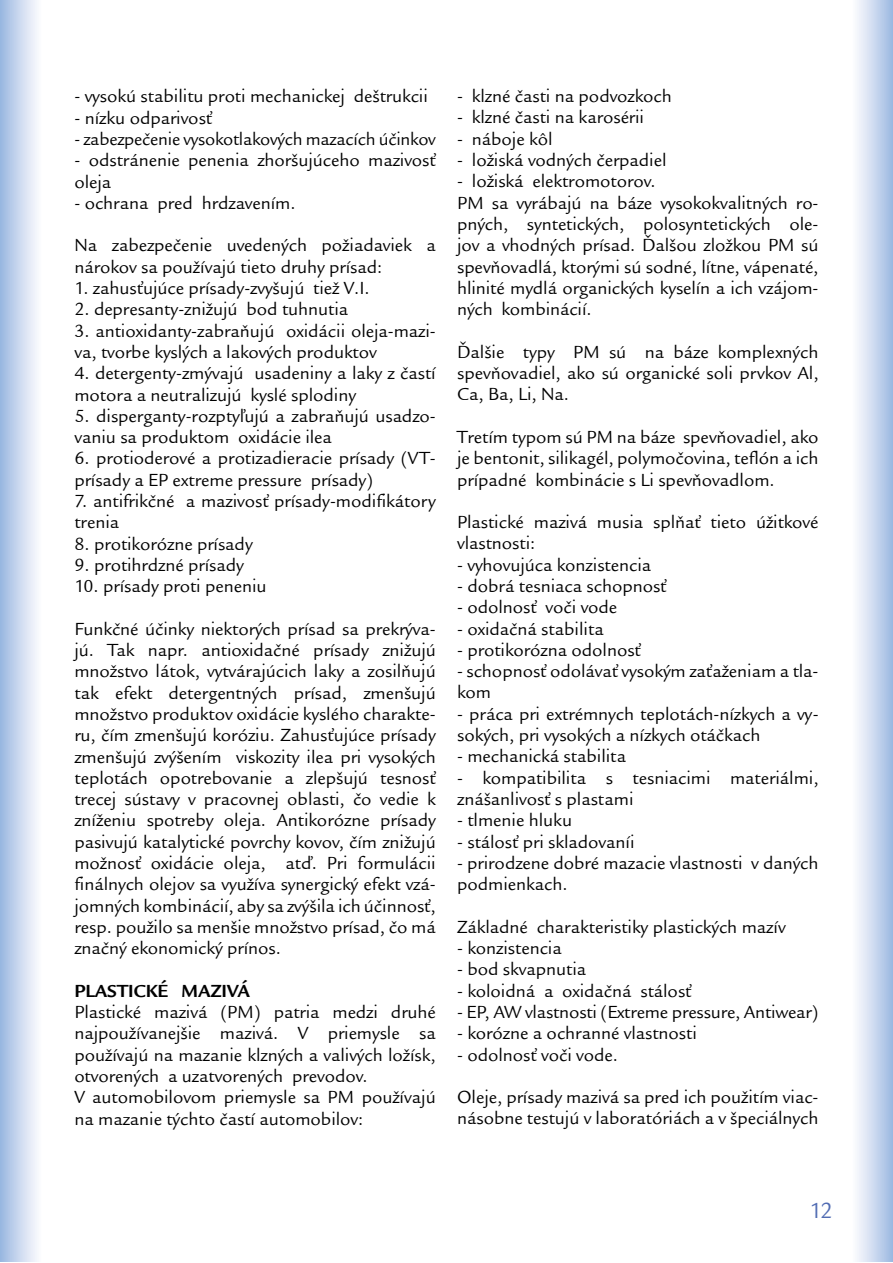
<style>
.page{position:relative;width:893px;height:1263px;background:#fff}
.page>*{position:absolute;margin:0;border:0;box-sizing:border-box;transform-origin:0 0}
.t1{font:22.5px "Legacy Sans Itc TEE";color:#516cb3}
.t2{font:18px/21.3px "Legacy Sans Itc TEE";letter-spacing:-.005em;color:#000}
.t3{font:700 18px "Legacy Sans Itc TEE";letter-spacing:-.005em;color:#000}
</style>
<div class="page">
<div style="left:0;top:0;width:41px;height:1261px;background:linear-gradient(to right,#9bb8e1,#fffdff)"></div>
<div style="left:852px;top:0;width:41px;height:1261px;background:linear-gradient(to right,#fff,#9eb9e2)"></div>
<p class="t2" style="left:74px;top:86px;width:355px">- vysokú stabilitu proti mechanickej deštrukcii</p>
<p class="t2" style="left:74px;top:107px;width:139px">- nízku odparivosť</p>
<p class="t2" style="left:74px;top:129px;width:363px">- zabezpečenie vysokotlakových mazacích účinkov</p>
<p class="t2" style="left:74px;top:150px;width:363px">- odstránenie penenia zhoršujúceho mazivosť oleja</p>
<p class="t2" style="left:74px;top:192px;width:223px">- ochrana pred hrdzavením.</p>
<p class="t2" style="left:74px;top:235px;width:363px">Na zabezpečenie uvedených požiadaviek a nárokov sa používajú tieto druhy prísad:</p>
<p class="t2" style="left:74px;top:278px;width:297px">1. zahusťujúce prísady-zvyšujú tiež V.I.</p>
<p class="t2" style="left:74px;top:299px;width:275px">2. depresanty-znižujú bod tuhnutia</p>
<p class="t2" style="left:74px;top:320px;width:363px">3. antioxidanty-zabraňujú oxidácii oleja-mazi&shy;va, tvorbe kyslých a lakových produktov</p>
<p class="t2" style="left:74px;top:363px;width:363px">4. detergenty-zmývajú usadeniny a laky z častí motora a neutralizujú kyslé splodiny</p>
<p class="t2" style="left:74px;top:405px;width:363px">5. disperganty-rozptyľujú a zabraňujú usadzo&shy;vaniu sa produktom oxidácie ilea</p>
<p class="t2" style="left:74px;top:448px;width:363px">6. protioderové a protizadieracie prísady (VT&shy;prísady a EP extreme pressure prísady)</p>
<p class="t2" style="left:74px;top:491px;width:363px">7. antifrikčné a mazivosť prísady-modifikátory trenia</p>
<p class="t2" style="left:74px;top:533px;width:180px">8. protikorózne prísady</p>
<p class="t2" style="left:74px;top:554px;width:171px">9. protihrdzné prísady</p>
<p class="t2" style="left:74px;top:576px;width:194px">10. prísady proti peneniu</p>
<p class="t2" style="left:74px;top:618px;width:363px;text-align:justify">Funkčné účinky niektorých prísad sa prekrýva&shy;jú. Tak napr. antioxidačné prísady znižujú množstvo látok, vytvárajúcich laky a zosilňujú tak efekt detergentných prísad, zmenšujú množstvo produktov oxidácie kyslého charakte&shy;ru, čím zmenšujú koróziu. Zahusťujúce prísady zmenšujú zvýšením viskozity ilea pri vysokých teplotách opotrebovanie a zlepšujú tesnosť trecej sústavy v pracovnej oblasti, čo vedie k zníženiu spotreby oleja. Antikorózne prísady pasivujú katalytické povrchy kovov, čím znižujú možnosť oxidácie oleja, atď. Pri formulácii finálnych olejov sa využíva synergický efekt vzá&shy;jomných kombinácií, aby sa zvýšila ich účinnosť, resp. použilo sa menšie množstvo prísad, čo má značný ekonomický prínos.</p>
<p class="t3" style="left:74px;top:980px;width:177px">PLASTICKÉ MAZIVÁ</p>
<p class="t2" style="left:74px;top:1002px;width:363px">Plastické mazivá (PM) patria medzi druhé najpoužívanejšie mazivá. V priemysle sa používajú na mazanie klzných a valivých ložísk, otvorených a uzatvorených prevodov.<br>V automobilovom priemysle sa PM používajú na mazanie týchto častí automobilov:</p>
<p class="t2" style="left:457px;top:86px;width:216px">- klzné časti na podvozkoch</p>
<p class="t2" style="left:457px;top:107px;width:188px">- klzné časti na karosérii</p>
<p class="t2" style="left:457px;top:128px;width:97px">- náboje kôl</p>
<p class="t2" style="left:457px;top:150px;width:211px">- ložiská vodných čerpadiel</p>
<p class="t2" style="left:457px;top:171px;width:363px">- ložiská elektromotorov.<br>PM sa vyrábajú na báze vysokokvalitných ro&shy;pných, syntetických, polosyntetických ole&shy;jov a vhodných prísad. Ďalšou zložkou PM sú spevňovadlá, ktorými sú sodné, lítne, vápenaté, hlinité mydlá organických kyselín a ich vzájom&shy;ných kombinácií.</p>
<p class="t2" style="left:457px;top:341px;width:363px;text-align:justify">Ďalšie typy PM sú na báze komplexných spevňovadiel, ako sú organické soli prvkov Al, Ca, Ba, Li, Na.</p>
<p class="t2" style="left:457px;top:426px;width:363px;text-align:justify">Tretím typom sú PM na báze spevňovadiel, ako je bentonit, silikagél, polymočovina, teflón a ich prípadné kombinácie s Li spevňovadlom.</p>
<p class="t2" style="left:457px;top:512px;width:363px">Plastické mazivá musia splňať tieto úžitkové vlastnosti:</p>
<p class="t2" style="left:457px;top:554px;width:196px">- vyhovujúca konzistencia</p>
<p class="t2" style="left:457px;top:576px;width:211px">- dobrá tesniaca schopnosť</p>
<p class="t2" style="left:457px;top:597px;width:162px">- odolnosť voči vode</p>
<p class="t2" style="left:457px;top:618px;width:148px">- oxidačná stabilita</p>
<p class="t2" style="left:457px;top:639px;width:185px">- protikorózna odolnosť</p>
<p class="t2" style="left:457px;top:661px;width:363px">- schopnosť odolávať vysokým zaťaženiam a tla&shy;kom</p>
<p class="t2" style="left:457px;top:703px;width:363px">- práca pri extrémnych teplotách-nízkych a vy&shy;sokých, pri vysokých a nízkych otáčkach</p>
<p class="t2" style="left:457px;top:746px;width:171px">- mechanická stabilita</p>
<p class="t2" style="left:457px;top:767px;width:363px">- kompatibilita s tesniacimi materiálmi, znášanlivosť s plastami</p>
<p class="t2" style="left:457px;top:810px;width:116px">- tlmenie hluku</p>
<p class="t2" style="left:457px;top:831px;width:179px">- stálosť pri skladovaníi</p>
<p class="t2" style="left:457px;top:852px;width:363px">- prirodzene dobré mazacie vlastnosti v daných podmienkach.</p>
<p class="t2" style="left:457px;top:916px;width:330px">Základné charakteristiky plastických mazív</p>
<p class="t2" style="left:457px;top:938px;width:106px">- konzistencia</p>
<p class="t2" style="left:457px;top:959px;width:131px">- bod skvapnutia</p>
<p class="t2" style="left:457px;top:980px;width:236px">- koloidná a oxidačná stálosť</p>
<p class="t2" style="left:457px;top:1001px;width:363px">- EP, AW vlastnosti (Extreme pressure, Antiwear)</p>
<p class="t2" style="left:457px;top:1023px;width:241px">- korózne a ochranné vlastnosti</p>
<p class="t2" style="left:457px;top:1044px;width:162px">- odolnosť voči vode.</p>
<p class="t2" style="left:457px;top:1087px;width:363px">Oleje, prísady mazivá sa pred ich použitím viac&shy;násobne testujú v laboratóriách a v špeciálnych</p>
<p class="t1" style="left:809px;top:1197px;width:25px">12</p>
</div>
